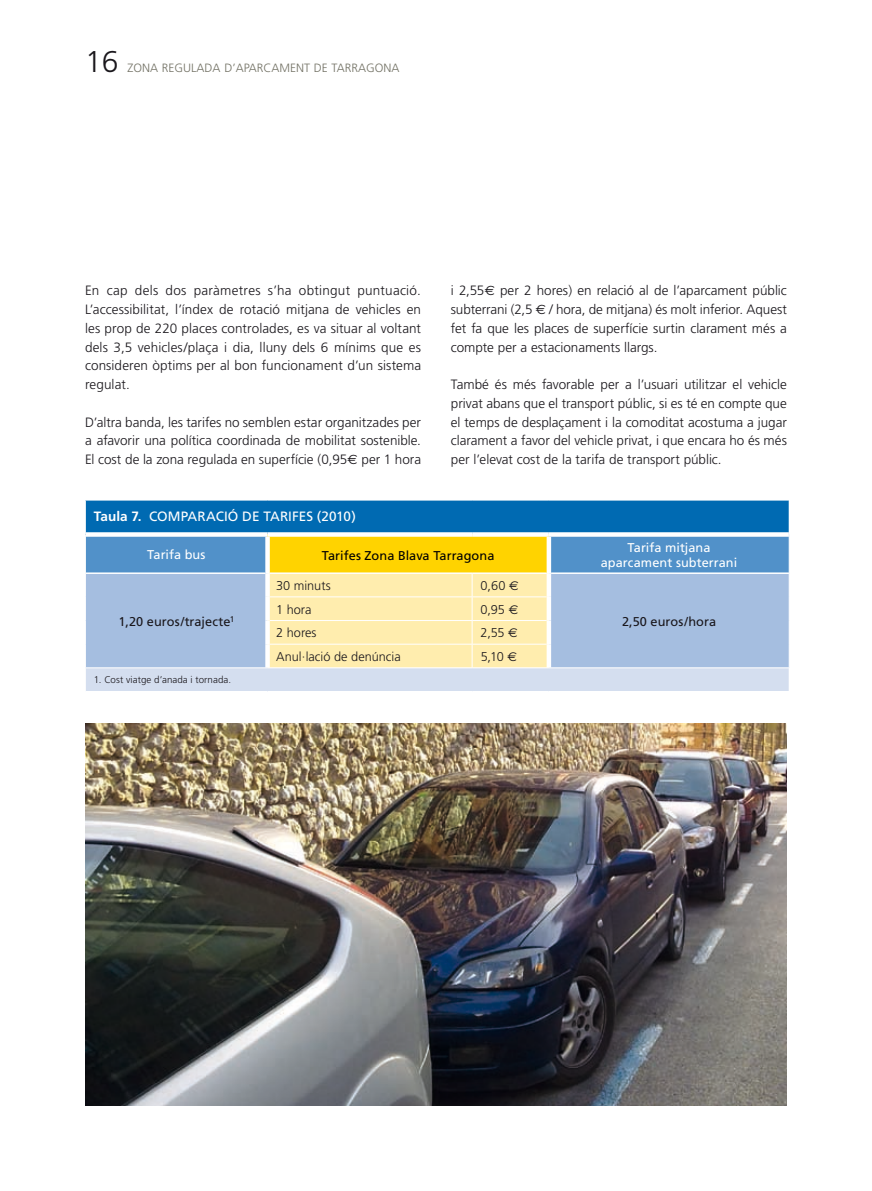
<style>
.page{position:relative;width:872px;height:1191px;background:#fff}
.page>*{position:absolute;margin:0;border:0;box-sizing:border-box;transform-origin:0 0}
.t1{font:300 30px "Frutiger";color:#1a171c}
.t2{font:300 13.5px/18.8px "Frutiger";color:#1a171c;text-align:justify}
.t3{font:13.5px "Frutiger";letter-spacing:-.02em;color:#fff}
.t4{font:300 12.75px "Frutiger";color:#1a171c}
.t5{font:12.75px/14.2px "Frutiger";letter-spacing:.005em;color:#fff;text-align:center}
.t6{font:12.75px "Frutiger";letter-spacing:.005em;color:#1a171c}
.t7{font:12.75px "Frutiger";color:#000}
.t8{font:300 12px "Frutiger";color:#727164}
.t9{font:300 9.75px "Frutiger";color:#1a171c}
.s1{font-family:"Euro Sans";font-weight:400}
.s2{font-weight:700}
</style>
<div class="page">
<div style="left:85px;top:500px;width:704px;height:34px;background:#006ab2"></div>
<hr style="left:85px;top:500px;width:182px;height:1px;background:#fff">
<hr style="left:85px;top:500px;width:1px;height:34px;background:#fff">
<hr style="left:267px;top:500px;width:205px;height:1px;background:#fff">
<hr style="left:472px;top:500px;width:77px;height:1px;background:#fff">
<hr style="left:549px;top:500px;width:240px;height:1px;background:#fff">
<div style="left:86px;top:532px;width:181px;height:5px;background:#fff"></div>
<div style="left:549px;top:532px;width:240px;height:5px;background:#fff"></div>
<div style="left:267px;top:532px;width:205px;height:5px;background:#fff"></div>
<div style="left:472px;top:532px;width:77px;height:5px;background:#fff"></div>
<svg style="left:85px;top:534px;width:705px;height:157px;background:#c1ccc1"></svg>
<img style="left:85px;top:723px;width:702px;height:383px">
<h1 class="t1" style="left:85px;top:45px;width:35px">16</h1>
<p class="t8" style="left:128px;top:61px;width:273px">zona regulada d’aparcament de tarragona</p>
<p class="t2" style="left:85px;top:281px;width:337px">En cap dels dos paràmetres s’ha obtingut puntuació.<br>L’accessibilitat, l’índex de rotació mitjana de vehicles en les prop de 220 places controlades, es va situar al voltant dels 3,5 vehicles/plaça i dia, lluny dels 6 mínims que es consideren òptims per al bon funcionament d’un sistema regulat.</p>
<p class="t2" style="left:85px;top:413px;width:337px">D’altra banda, les tarifes no semblen estar organitzades per a afavorir una política coordinada de mobilitat sostenible.<br>El cost de la zona regulada en superfície (0,95<span class="s1">E</span> per 1 hora</p>
<p class="t2" style="left:451px;top:281px;width:337px">i 2,55<span class="s1">E</span> per 2 hores) en relació al de l’aparcament públic subterrani (2,5 <span class="s1">E</span> / hora, de mitjana) és molt inferior. Aquest fet fa que les places de superfície surtin clarament més a compte per a estacionaments llargs.</p>
<p class="t2" style="left:451px;top:375px;width:337px">També és més favorable per a l’usuari utilitzar el vehicle privat abans que el transport públic, si es té en compte que el temps de desplaçament i la comoditat acostuma a jugar clarament a favor del vehicle privat, i que encara ho és més per l’elevat cost de la tarifa de transport públic.</p>
<p class="t3" style="left:94px;top:509px;width:74px"><span class="s2">Taula 7.</span> Comparació</p>
<p class="t3" style="left:242px;top:509px;width:115px">de Tari fes (2010)</p>
<p class="t5" style="left:147px;top:548px;width:60px">Tarifa bus</p>
<p class="t7" style="left:322px;top:547px;width:174px">Tarifes Zona Blava Tarragona</p>
<p class="t5" style="left:601px;top:541px;width:138px">Tarifa mitjana aparcament subterrani</p>
<p class="t6" style="left:119px;top:614px;width:117px">1,20 euros/trajecte<sup>1</sup></p>
<p class="t9" style="left:94px;top:674px;width:139px">1. Cost viatge d’anada i tornada.</p>
<p class="t4" style="left:276px;top:578px;width:56px">30 minuts</p>
<p class="t4" style="left:480px;top:578px;width:39px">0,60 <span class="s1">E</span></p>
<p class="t4" style="left:276px;top:602px;width:37px">1 hora</p>
<p class="t4" style="left:480px;top:602px;width:39px">0,95 <span class="s1">E</span></p>
<p class="t4" style="left:276px;top:626px;width:42px">2 hores</p>
<p class="t4" style="left:480px;top:626px;width:39px">2,55 <span class="s1">E</span></p>
<p class="t4" style="left:276px;top:649px;width:126px">Anul·lació de denúncia</p>
<p class="t4" style="left:480px;top:649px;width:38px">5,10 <span class="s1">E</span></p>
<p class="t6" style="left:622px;top:613px;width:96px">2,50 euros/hora</p>
</div>
